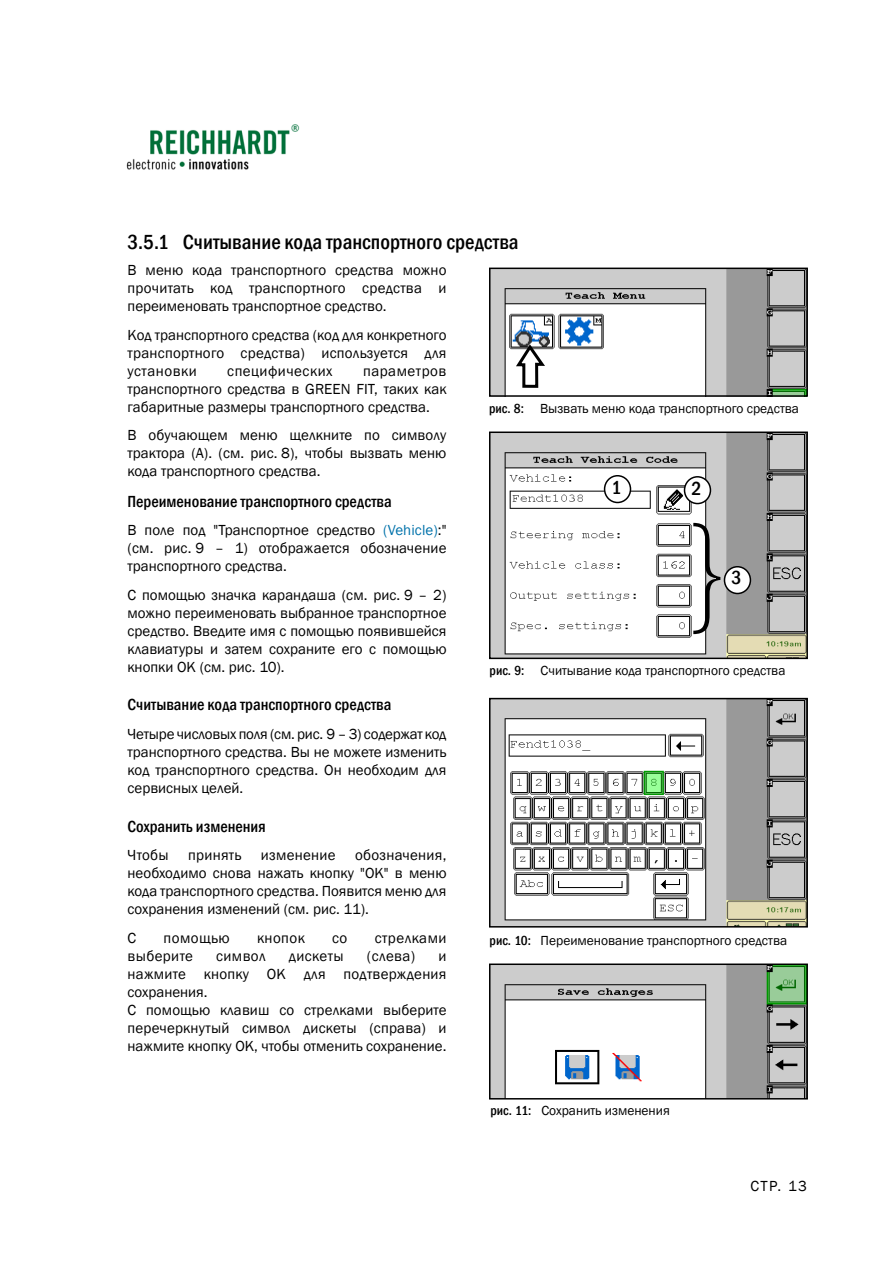
<style>
.page{position:relative;width:893px;height:1263px;background:#fff}
.page>*{position:absolute;margin:0;border:0;box-sizing:border-box;transform-origin:0 0}
.t1{font:126px "N Sim Sun";color:#000}
.t2{font:500 condensed 21px "Franklin Gothic";color:#000}
.t3{font:500 condensed 19.5px "Franklin Gothic";color:#000}
.t4{font:500 condensed 16.5px "Franklin Gothic";color:#000}
.t5{font:15px/18px "Franklin Gothic";letter-spacing:.005em;color:#000;text-align:justify}
.t6{font:15px "Franklin Gothic";letter-spacing:.03em;color:#000}
.t7{font:15px "Franklin Gothic";letter-spacing:.025em;color:#000}
.t8{font:15px "Franklin Gothic";letter-spacing:.035em;color:#000}
.t9{font:13.5px "Franklin Gothic";color:#000}
.s1{color:#0072aa}
.s2{font-weight:500;font-stretch:condensed}
</style>
<div class="page">
<img style="left:126px;top:124px;width:174px;height:46px">
<img style="left:492px;top:271px;width:313px;height:123px">
<div style="left:489px;top:268px;width:319px;height:129px;border:2px solid #000"></div>
<svg style="left:513px;top:342px;width:35px;height:47px"></svg>
<img style="left:492px;top:434px;width:313px;height:222px">
<div style="left:489px;top:431px;width:319px;height:228px;border:2px solid #000"></div>
<div style="left:605px;top:476px;width:25px;height:26px;background:#fff;border-radius:50%"></div>
<div style="left:604px;top:475px;width:27px;height:28px;border:2px solid #000;border-radius:50%"></div>
<div style="left:684px;top:477px;width:26px;height:26px;background:#fff;border-radius:50%"></div>
<div style="left:684px;top:476px;width:27px;height:28px;border:2px solid #000;border-radius:50%"></div>
<div style="left:724px;top:567px;width:26px;height:26px;background:#fff;border-radius:50%"></div>
<div style="left:724px;top:566px;width:27px;height:28px;border:2px solid #000;border-radius:50%"></div>
<img style="left:492px;top:701px;width:313px;height:223px">
<div style="left:489px;top:698px;width:319px;height:229px;border:2px solid #000"></div>
<img style="left:492px;top:966px;width:313px;height:130px">
<div style="left:489px;top:963px;width:319px;height:136px;border:2px solid #000"></div>
<h2 class="t2" style="left:128px;top:228px;width:393px">3.5.1 Считывание кода транспортного средства</h2>
<p class="t5" style="left:128px;top:261px;width:320px">В меню кода транспортного средства можно прочитать код транспортного средства и переименовать транспортное средство.</p>
<p class="t5" style="left:128px;top:326px;width:320px">Код транспортного средства (код для конкретного транспортного средства) используется для установки</p>
<p class="t8" style="left:227px;top:361px;width:107px">специфических</p>
<p class="t5" style="left:128px;top:362px;width:320px;text-indent:235px">параметров транспортного средства в GREEN FIT, таких как габаритные размеры транспортного средства.</p>
<p class="t5" style="left:128px;top:427px;width:320px">В обучающем меню щелкните по символу трактора (A). (см. рис. 8), чтобы вызвать меню кода транспортного средства.</p>
<p class="t4" style="left:128px;top:490px;width:266px">Переименование транспортного средства</p>
<p class="t5" style="left:128px;top:521px;width:320px">В поле под "Транспортное средство <span class="s1">(Vehicle)</span>:" (см. рис. 9 – 1) отображается обозначение транспортного средства.</p>
<p class="t5" style="left:128px;top:586px;width:320px">С помощью значка карандаша (см. рис. 9 – 2) можно переименовать выбранное транспортное средство. Введите имя с помощью появившейся клавиатуры и затем сохраните его с помощью кнопки OK (см. рис. 10).</p>
<p class="t4" style="left:128px;top:694px;width:265px">Считывание кода транспортного средства</p>
<p class="t5" style="left:128px;top:725px;width:320px">Четыре числовых поля (см. рис. 9 – 3) содержат код транспортного средства. Вы не можете изменить код транспортного средства. Он необходим для сервисных целей.</p>
<p class="t4" style="left:128px;top:815px;width:139px">Сохранить изменения</p>
<p class="t5" style="left:128px;top:847px;width:43px">Чтобы</p>
<p class="t5" style="left:188px;top:847px;width:55px">принять</p>
<p class="t5" style="left:261px;top:847px;width:76px">изменение</p>
<p class="t9" style="left:489px;top:400px;width:311px"><span class="s2">рис. 8:</span> Вызвать меню кода транспортного средства</p>
<h3 class="t3" style="left:612px;top:475px;width:11px">1</h3>
<h3 class="t3" style="left:691px;top:476px;width:11px">2</h3>
<h1 class="t1" style="left:684px;top:515px;width:64px">}</h1>
<h3 class="t3" style="left:731px;top:565px;width:11px">3</h3>
<p class="t9" style="left:490px;top:662px;width:297px"><span class="s2">рис. 9:</span> Считывание кода транспортного средства</p>
<p class="t5" style="left:128px;top:847px;width:320px;text-indent:227px">обозначения, необходимо снова нажать кнопку "ОК" в меню кода транспортного средства. Появится меню для сохранения изменений (см. рис. 11).</p>
<p class="t5" style="left:128px;top:929px;width:10px">С</p>
<p class="t6" style="left:164px;top:929px;width:68px">помощью</p>
<p class="t5" style="left:257px;top:929px;width:49px">кнопок</p>
<p class="t5" style="left:332px;top:929px;width:17px">со</p>
<p class="t6" style="left:375px;top:929px;width:73px">стрелками</p>
<p class="t7" style="left:128px;top:947px;width:67px">выберите</p>
<p class="t5" style="left:216px;top:947px;width:51px">символ</p>
<p class="t7" style="left:289px;top:947px;width:56px">дискеты</p>
<p class="t5" style="left:367px;top:947px;width:50px">(слева)</p>
<p class="t9" style="left:490px;top:932px;width:299px"><span class="s2">рис. 10:</span> Переименование транспортного средства</p>
<p class="t5" style="left:128px;top:947px;width:320px;text-align:left;text-indent:311px">и нажмите кнопку OK для подтверждения сохранения.<br>С помощью клавиш со стрелками выберите перечеркнутый символ дискеты (справа) и нажмите кнопку OK, чтобы отменить сохранение.</p>
<p class="t9" style="left:490px;top:1102px;width:181px"><span class="s2">рис. 11:</span> Сохранить изменения</p>
<p class="t5" style="left:750px;top:1177px;width:58px">СТР. 13</p>
</div>
